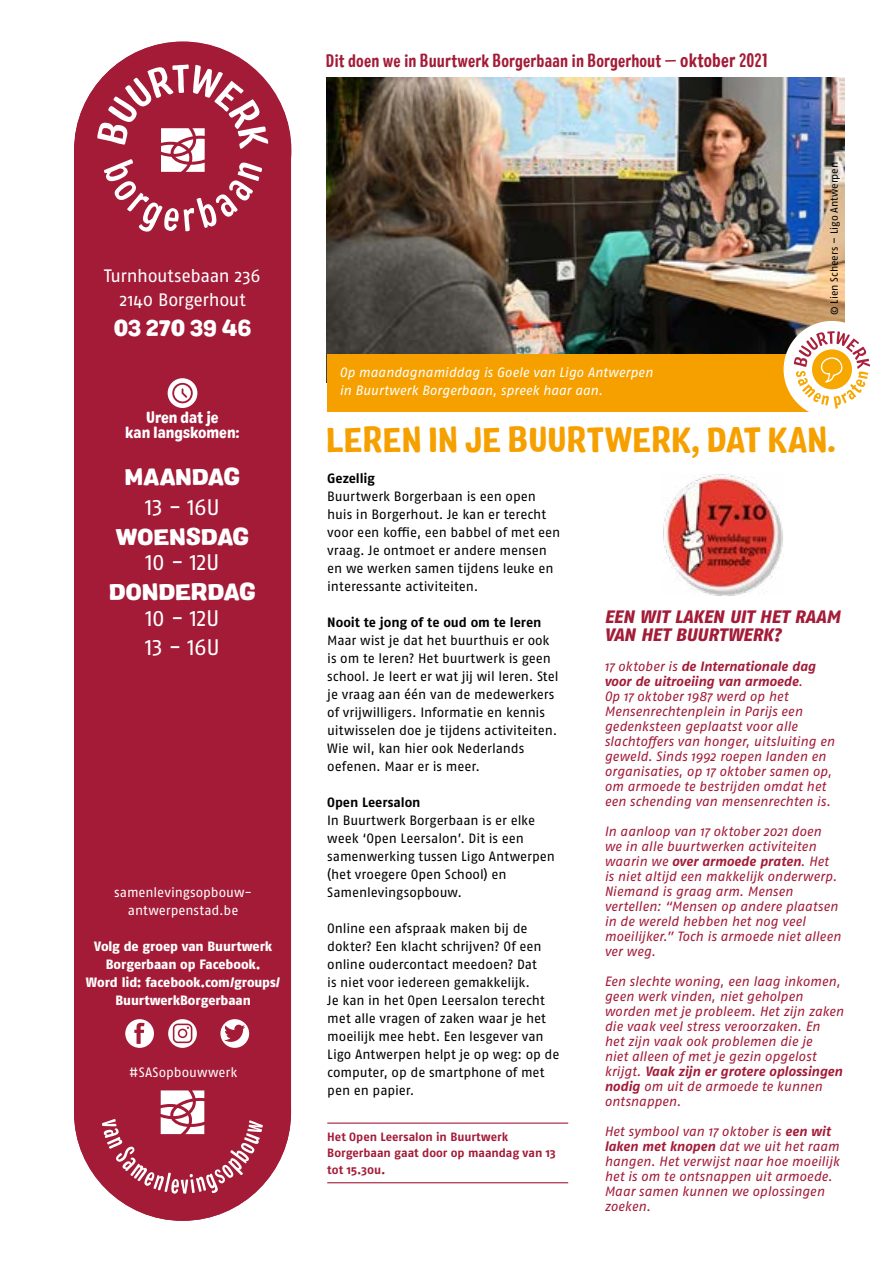
<style>
.page{position:relative;width:893px;height:1263px;background:#fff}
.page>*{position:absolute;margin:0;border:0;box-sizing:border-box;transform-origin:0 0}
.t1{font:34.5px "Colby Nr Blk";color:#f6a000}
.t2{font:22.5px "Colby St Blk";letter-spacing:-.02em;color:#fff}
.t3{font:22.5px/29.7px "Fago OT";letter-spacing:-.03em;color:#fff}
.t4{font:18px "Colby Cd Bld";letter-spacing:.005em;color:#a31b37}
.t5{font:italic 800 18px/18px "Fago OT";letter-spacing:-.01em;color:#a31b37}
.t6{font:18px/24px "Fago OT";letter-spacing:-.02em;color:#fff;text-align:center}
.t7{font:16.05px/14.9px "Colby Nr Blk";letter-spacing:-.01em;color:#fff;text-align:center}
.t8{font:italic 13.5px/15px "Fago OT";letter-spacing:-.005em;color:#a31b37}
.t9{font:13.5px/18px "Fago OT";letter-spacing:-.005em;color:#000}
.t10{font:800 13.5px/18px "Fago OT";letter-spacing:-.005em;color:#fff;text-align:center}
.t11{font:italic 13.5px/18px "Fago OT";letter-spacing:-.005em;color:#fff}
.t12{font:13.5px/18px "Fago OT";letter-spacing:-.005em;color:#fff;text-align:center}
.t13{font:700 13.5px "Fago OT";letter-spacing:-.005em;color:#000}
.t14{font:700 12px/16.5px "Fago OT";color:#a31b37}
.t15{font:10.5px "Fago OT";letter-spacing:-.005em;color:#000}
.s1{font-size:19.5px}
.s2{font-weight:700}
</style>
<div class="page">
<div style="left:74px;top:42px;width:217px;height:1179px;background:#a31b37;border-radius:109px"></div>
<svg style="left:102px;top:1090px;width:161px;height:104px"></svg>
<svg style="left:168px;top:378px;width:29px;height:30px"></svg>
<svg style="left:220px;top:1019px;width:29px;height:29px"></svg>
<svg style="left:97px;top:64px;width:171px;height:168px"></svg>
<svg style="left:125px;top:1019px;width:29px;height:29px"></svg>
<svg style="left:168px;top:1019px;width:29px;height:29px"></svg>
<div style="left:179px;top:1030px;width:7px;height:6px;background:#fff;border-radius:50%"></div>
<img style="left:327px;top:77px;width:517px;height:277px">
<div style="left:327px;top:354px;width:515px;height:58px;background:#f6a000"></div>
<div style="left:784px;top:321px;width:96px;height:97px;background:#fff;border-radius:50%"></div>
<svg style="left:794px;top:331px;width:76px;height:78px"></svg>
<hr style="left:327px;top:1122px;width:241px;height:2px;background:#a31b37">
<hr style="left:327px;top:1182px;width:241px;height:1px;background:#a31b37">
<img style="left:663px;top:474px;width:120px;height:122px">
<h3 class="t6" style="left:104px;top:264px;width:158px">Turnhoutsebaan 236<br>2140 Borgerhout</h3>
<h2 class="t2" style="left:114px;top:313px;width:139px">03 270 39 46</h2>
<p class="t7" style="left:125px;top:410px;width:116px">Uren dat je<br>kan langskomen:</p>
<h2 class="t2" style="left:125px;top:462px;width:117px">MAANDAG</h2>
<h2 class="t3" style="left:145px;top:492px;width:76px">13 - 16U</h2>
<h2 class="t2" style="left:116px;top:522px;width:135px">WOENSDAG</h2>
<h2 class="t3" style="left:146px;top:548px;width:75px">10 - 12U</h2>
<h2 class="t2" style="left:109px;top:577px;width:149px">DONDERDAG</h2>
<h2 class="t3" style="left:145px;top:603px;width:76px">10 - 12U<br>13 - 16U</h2>
<p class="t12" style="left:114px;top:883px;width:139px">samenlevingsopbouw&shy;antwerpenstad.be</p>
<p class="t10" style="left:86px;top:937px;width:196px">Volg de groep van Buurtwerk<br>Borgerbaan op Facebook.<br>Word lid: facebook.com/groups/<br>BuurtwerkBorgerbaan</p>
<p class="t12" style="left:129px;top:1063px;width:110px">#SASopbouwwerk</p>
<h3 class="t4" style="left:326px;top:49px;width:443px">Dit doen we in Buurtwerk Borgerbaan in Borgerhout <span class="s1">— oktober 2021</span></h3>
<p class="t11" style="left:339px;top:364px;width:315px">Op maandagnamiddag is Goele van Ligo Antwerpen in Buurtwerk Borgerbaan, spreek haar aan.</p>
<p class="t15" style="left:828px;top:315px;width:155px;rotate:-90deg">© Lien Scheers – Ligo Antwerpen</p>
<h1 class="t1" style="left:326px;top:417px;width:512px">LEREN IN JE BUURTWERK, DAT KAN.</h1>
<p class="t13" style="left:327px;top:470px;width:49px">Gezellig</p>
<p class="t9" style="left:327px;top:487px;width:234px">Buurtwerk Borgerbaan is een open huis in Borgerhout. Je kan er terecht voor een koffie, een babbel of met een vraag. Je ontmoet er andere mensen en we werken samen tijdens leuke en interessante activiteiten.</p>
<p class="t13" style="left:327px;top:614px;width:216px">Nooit te jong of te oud om te leren</p>
<p class="t9" style="left:327px;top:631px;width:233px">Maar wist je dat het buurthuis er ook is om te leren? Het buurtwerk is geen school. Je leert er wat jij wil leren. Stel je vraag aan één van de medewerkers of vrijwilligers. Informatie en kennis uitwisselen doe je tijdens activiteiten.<br>Wie wil, kan hier ook Nederlands oefenen. Maar er is meer.</p>
<p class="t13" style="left:327px;top:794px;width:95px">Open Leersalon</p>
<p class="t9" style="left:327px;top:811px;width:229px">In Buurtwerk Borgerbaan is er elke week ‘Open Leersalon’. Dit is een samenwerking tussen Ligo Antwerpen (het vroegere Open School) en<br>Samenlevingsopbouw.</p>
<p class="t9" style="left:327px;top:919px;width:234px">Online een afspraak maken bij de dokter? Een klacht schrijven? Of een online oudercontact meedoen? Dat<br>is niet voor iedereen gemakkelijk.<br>Je kan in het Open Leersalon terecht met alle vragen of zaken waar je het moeilijk mee hebt. Een lesgever van<br>Ligo Antwerpen helpt je op weg: op de computer, op de smartphone of met pen en papier.</p>
<p class="t14" style="left:327px;top:1128px;width:230px">Het Open Leersalon in Buurtwerk<br>Borgerbaan gaat door op maandag van 13 tot 15.30u.</p>
<h3 class="t5" style="left:604px;top:608px;width:237px">EEN WIT LAKEN UIT HET RAAM<br>VAN HET BUURTWERK?</h3>
<p class="t8" style="left:604px;top:659px;width:232px">17 oktober is <span class="s2">de Internationale dag voor de uitroeiing van armoede</span>.<br>Op 17 oktober 1987 werd op het Mensenrechtenplein in Parijs een gedenksteen geplaatst voor alle slachtoffers van honger, uitsluiting en geweld. Sinds 1992 roepen landen en organisaties, op 17 oktober samen op, om armoede te bestrijden omdat het een schending van mensenrechten is.</p>
<p class="t8" style="left:604px;top:824px;width:238px">In aanloop van 17 oktober 2021 doen we in alle buurtwerken activiteiten waarin we <span class="s2">over armoede praten</span>. Het is niet altijd een makkelijk onderwerp.<br>Niemand is graag arm. Mensen vertellen: “Mensen op andere plaatsen in de wereld hebben het nog veel moeilijker.” Toch is armoede niet alleen ver weg.</p>
<p class="t8" style="left:604px;top:974px;width:241px">Een slechte woning, een laag inkomen, geen werk vinden, niet geholpen worden met je probleem. Het zijn zaken die vaak veel stress veroorzaken. En<br>het zijn vaak ook problemen die je<br>niet alleen of met je gezin opgelost krijgt. <span class="s2">Vaak zijn er grotere oplossingen nodig</span> om uit de armoede te kunnen ontsnappen.</p>
<p class="t8" style="left:604px;top:1124px;width:237px">Het symbool van 17 oktober is <span class="s2">een wit laken met knopen</span> dat we uit het raam hangen. Het verwijst naar hoe moeilijk het is om te ontsnappen uit armoede.<br>Maar samen kunnen we oplossingen zoeken.</p>
</div>
